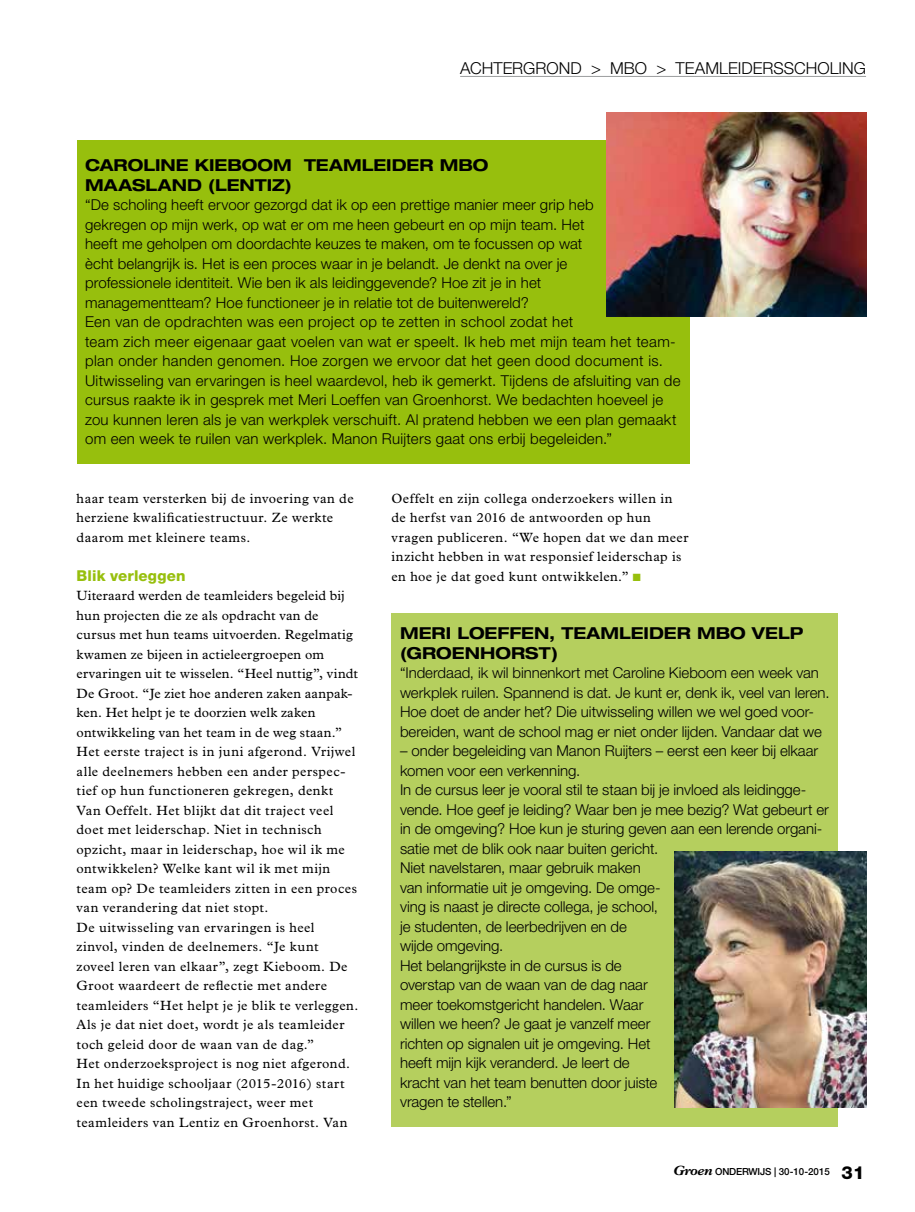
<style>
.page{position:relative;width:915px;height:1212px;background:#fff}
.page>*{position:absolute;margin:0;border:0;box-sizing:border-box;transform-origin:0 0}
.t1{font:700 expanded 16.5px/19.5px "Helvetica Neue LT Std";color:#000}
.t2{font:300 16.5px "Helvetica Neue LT Std";color:#000}
.t3{font:300 15px/19.5px "Helvetica Neue LT Std";color:#000}
.t4{font:800 15px "Helvetica Neue LT Std";letter-spacing:.01em;color:#97bf0d}
.t5{font:13.5px/19.5px "Plantin Std";letter-spacing:.03em;color:#000}
.t6{font:500 9.75px "Helvetica Neue LT Std";letter-spacing:-.02em;color:#000}
.s1{color:#97bf0d}
.s2{font-family:"Plantin Std";font-weight:700;font-style:italic;font-size:13.5px}
.s3{font-weight:800;font-size:18px}
</style>
<div class="page">
<hr style="left:460px;top:76px;width:405px;height:1px;background:#9c9e9f">
<div style="left:77px;top:140px;width:612px;height:324px;background:#97bf0d"></div>
<img style="left:606px;top:112px;width:259px;height:205px">
<div style="left:391px;top:613px;width:447px;height:514px;background:#b5cf5e"></div>
<img style="left:674px;top:851px;width:191px;height:256px">
<p class="t2" style="left:460px;top:58px;width:407px">ACHTERGROND &gt; MBO &gt; TEAMLEIDERSSCHOLING</p>
<p class="t1" style="left:85px;top:155px;width:404px">CAROLINE KIEBOOM TEAMLEIDER MBO<br>MAASLAND (LENTIZ)</p>
<p class="t3" style="left:85px;top:195px;width:596px">“De scholing heeft ervoor gezorgd dat ik op een prettige manier meer grip heb<br>gekregen op mijn werk, op wat er om me heen gebeurt en op mijn team. Het<br>heeft me geholpen om doordachte keuzes te maken, om te focussen op wat<br>ècht belangrijk is. Het is een proces waar in je belandt. Je denkt na over je<br>professionele identiteit. Wie ben ik als leidinggevende? Hoe zit je in het<br>managementteam? Hoe functioneer je in relatie tot de buitenwereld?<br>Een van de opdrachten was een project op te zetten in school zodat het<br>team zich meer eigenaar gaat voelen van wat er speelt. Ik heb met mijn team het team&shy;plan onder handen genomen. Hoe zorgen we ervoor dat het geen dood document is.<br>Uitwisseling van ervaringen is heel waardevol, heb ik gemerkt. Tijdens de afsluiting van de cursus raakte ik in gesprek met Meri Loeffen van Groenhorst. We bedachten hoeveel je zou kunnen leren als je van werkplek verschuift. Al pratend hebben we een plan gemaakt om een week te ruilen van werkplek. Manon Ruijters gaat ons erbij begeleiden.”</p>
<p class="t5" style="left:77px;top:488px;width:278px">haar team versterken bij de invoering van de herziene kwalificatiestructuur. Ze werkte daarom met kleinere teams.</p>
<p class="t4" style="left:77px;top:566px;width:110px">Blik verleggen</p>
<p class="t5" style="left:77px;top:586px;width:283px">Uiteraard werden de teamleiders begeleid bij hun projecten die ze als opdracht van de cursus met hun teams uitvoerden. Regelmatig kwamen ze bijeen in actieleergroepen om ervaringen uit te wisselen. “Heel nuttig”, vindt De Groot. “Je ziet hoe anderen zaken aanpak&shy;ken. Het helpt je te doorzien welk zaken ontwikkeling van het team in de weg staan.” Het eerste traject is in juni afgerond. Vrijwel alle deelnemers hebben een ander perspec&shy;tief op hun functioneren gekregen, denkt Van Oeffelt. Het blijkt dat dit traject veel doet met leiderschap. Niet in technisch opzicht, maar in leiderschap, hoe wil ik me ontwikkelen? Welke kant wil ik met mijn team op? De teamleiders zitten in een proces van verandering dat niet stopt.<br>De uitwisseling van ervaringen is heel zinvol, vinden de deelnemers. “Je kunt zoveel leren van elkaar”, zegt Kieboom. De Groot waardeert de reflectie met andere teamleiders “Het helpt je je blik te verleggen.<br>Als je dat niet doet, wordt je als teamleider toch geleid door de waan van de dag.”<br>Het onderzoeksproject is nog niet afgerond.<br>In het huidige schooljaar (2015-2016) start een tweede scholingstraject, weer met teamleiders van Lentiz en Groenhorst. Van</p>
<p class="t5" style="left:391px;top:488px;width:298px">Oeffelt en zijn collega onderzoekers willen in de herfst van 2016 de antwoorden op hun vragen publiceren. “We hopen dat we dan meer inzicht hebben in wat responsief leiderschap is en hoe je dat goed kunt ontwikkelen.” <span class="s1">■</span></p>
<p class="t1" style="left:400px;top:623px;width:405px">MERI LOEFFEN, TEAMLEIDER MBO VELP (GROENHORST)</p>
<p class="t3" style="left:400px;top:663px;width:431px">“Inderdaad, ik wil binnenkort met Caroline Kieboom een week van werkplek ruilen. Spannend is dat. Je kunt er, denk ik, veel van leren.<br>Hoe doet de ander het? Die uitwisseling willen we wel goed voor&shy;bereiden, want de school mag er niet onder lijden. Vandaar dat we</p>
<p class="t3" style="left:400px;top:741px;width:430px">– onder begeleiding van Manon Ruijters – eerst een keer bij elkaar komen voor een verkenning.<br>In de cursus leer je vooral stil te staan bij je invloed als leidingge&shy;vende. Hoe geef je leiding? Waar ben je mee bezig? Wat gebeurt er in de omgeving? Hoe kun je sturing geven aan een lerende organi&shy;satie met de blik ook naar buiten gericht.<br>Niet navelstaren, maar gebruik maken<br>van informatie uit je omgeving. De omge-<br>ving is naast je directe collega, je school,<br>je studenten, de leerbedrijven en de<br>wijde omgeving.<br>Het belangrijkste in de cursus is de<br>overstap van de waan van de dag naar<br>meer toekomstgericht handelen. Waar<br>willen we heen? Je gaat je vanzelf meer<br>richten op signalen uit je omgeving. Het<br>heeft mijn kijk veranderd. Je leert de<br>kracht van het team benutten door juiste<br>vragen te stellen.”</p>
<p class="t6" style="left:673px;top:1166px;width:192px"><span class="s2">Groen</span> ONDERWIJS | 30-10-2015 <span class="s3">31</span></p>
</div>
